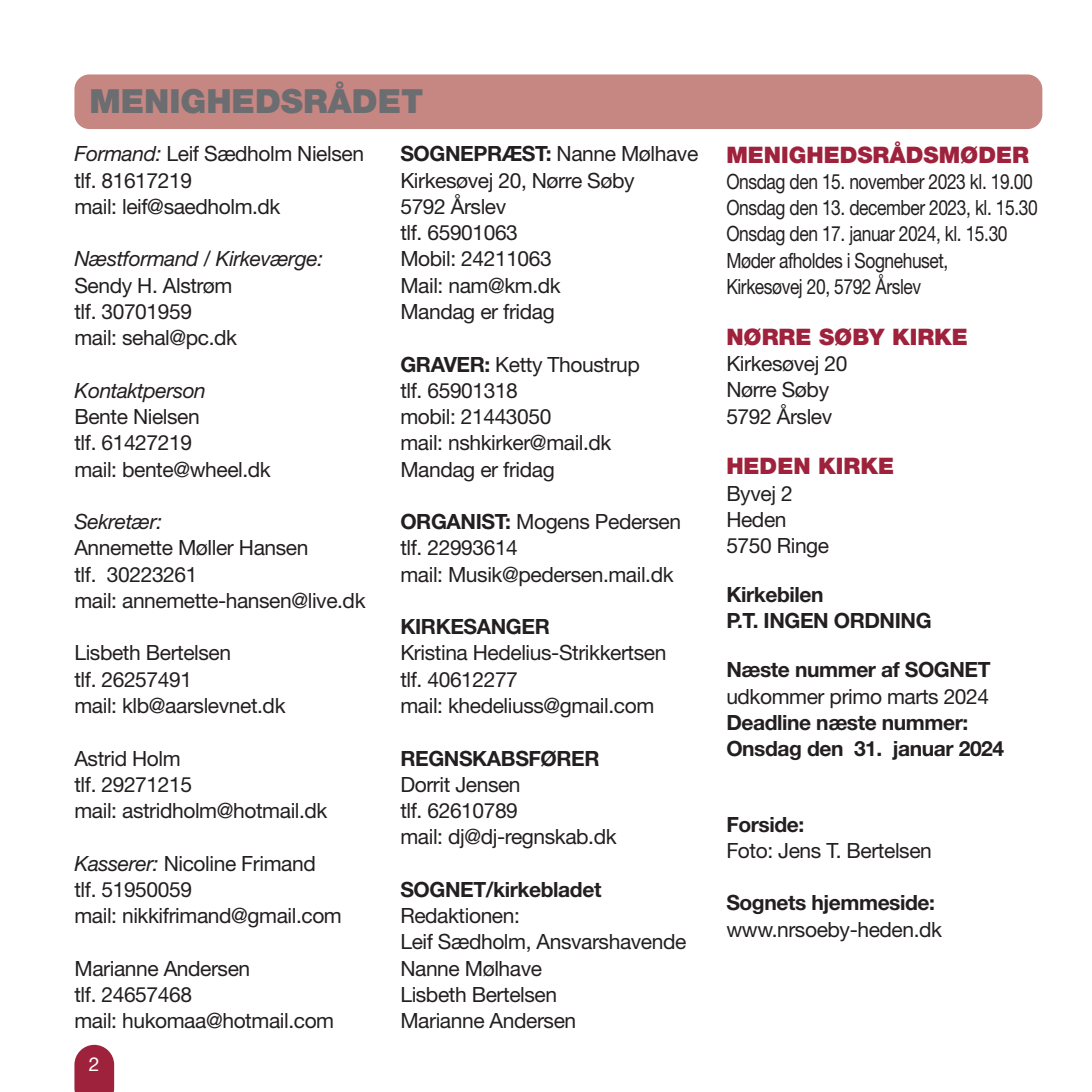
<style>
.page{position:relative;width:1092px;height:1092px;background:#fff}
.page>*{position:absolute;margin:0;border:0;box-sizing:border-box;transform-origin:0 0}
.t1{font:900 33.25px "Helvetica Neue LT Std";color:#6c6d70}
.t2{font:900 22.75px "Helvetica Neue LT Std";color:#9f223c}
.t3{font:21px/26.2px "Helvetica Neue LT Std";letter-spacing:-.02em;color:#231f20}
.t4{font:700 21px/26.2px "Helvetica Neue LT Std";letter-spacing:-.02em;color:#231f20}
.t5{font:21px/26.2px "Helvetica Neue LT Std";letter-spacing:-.02em;color:#231f20;scale:.83 1}
.t6{font:italic 21px "Helvetica Neue LT Std";letter-spacing:-.02em;color:#231f20}
.t7{font:19.25px "Helvetica Neue LT Std";color:#fff}
.s1{font-style:italic}
.s2{font-weight:700}
</style>
<div class="page">
<svg style="left:74px;top:1044px;width:40px;height:47px"></svg>
<div style="left:74px;top:74px;width:968px;height:55px;background:#c68783;border-radius:15px"></div>
<h1 class="t1" style="left:89px;top:81px;width:335px">MENIGHEDSRÅDET</h1>
<p class="t3" style="left:74px;top:140px;width:291px"><span class="s1">Formand:</span> Leif Sædholm Nielsen tlf. 81617219<br>mail: leif@saedholm.dk</p>
<p class="t6" style="left:74px;top:246px;width:250px">Næstformand / Kirkeværge:</p>
<p class="t3" style="left:74px;top:272px;width:164px">Sendy H. Alstrøm tlf. 30701959 mail: sehal@pc.dk</p>
<p class="t6" style="left:74px;top:377px;width:133px">Kontaktperson</p>
<p class="t3" style="left:74px;top:403px;width:198px">Bente Nielsen<br>tlf. 61427219<br>mail: bente@wheel.dk</p>
<p class="t6" style="left:74px;top:509px;width:89px">Sekretær:</p>
<p class="t3" style="left:74px;top:534px;width:292px">Annemette Møller Hansen<br>tlf. 30223261<br>mail: annemette-hansen@live.dk</p>
<p class="t3" style="left:74px;top:639px;width:213px">Lisbeth Bertelsen<br>tlf. 26257491<br>mail: klb@aarslevnet.dk</p>
<p class="t3" style="left:74px;top:744px;width:254px">Astrid Holm<br>tlf. 29271215<br>mail: astridholm@hotmail.dk</p>
<p class="t3" style="left:74px;top:849px;width:269px"><span class="s1">Kasserer:</span> Nicoline Frimand tlf. 51950059<br>mail: nikkifrimand@gmail.com</p>
<p class="t3" style="left:74px;top:954px;width:261px">Marianne Andersen<br>tlf. 24657468<br>mail: hukomaa@hotmail.com</p>
<p class="t3" style="left:400px;top:140px;width:299px"><span class="s2">SOGNEPRÆST:</span> Nanne Mølhave<br>Kirkesøvej 20, Nørre Søby<br>5792 Årslev<br>tlf. 65901063<br>Mobil: 24211063<br>Mail: nam@km.dk<br>Mandag er fridag</p>
<p class="t3" style="left:400px;top:350px;width:241px"><span class="s2">GRAVER:</span> Ketty Thoustrup tlf. 65901318<br>mobil: 21443050<br>mail: nshkirker@mail.dk<br>Mandag er fridag</p>
<p class="t3" style="left:400px;top:508px;width:282px"><span class="s2">ORGANIST:</span> Mogens Pedersen tlf. 22993614<br>mail: Musik@pedersen.mail.dk</p>
<p class="t4" style="left:400px;top:613px;width:151px">KIRKESANGER</p>
<p class="t3" style="left:400px;top:639px;width:267px">Kristina Hedelius-Strikkertsen tlf. 40612277<br>mail: khedeliuss@gmail.com</p>
<p class="t4" style="left:400px;top:744px;width:201px">REGNSKABSFØRER</p>
<p class="t3" style="left:400px;top:770px;width:218px">Dorrit Jensen<br>tlf. 62610789<br>mail: dj@dj-regnskab.dk</p>
<p class="t4" style="left:400px;top:875px;width:202px">SOGNET/kirkebladet</p>
<p class="t3" style="left:400px;top:902px;width:287px">Redaktionen:<br>Leif Sædholm, Ansvarshavende<br>Nanne Mølhave<br>Lisbeth Bertelsen<br>Marianne Andersen</p>
<p class="t7" style="left:89px;top:1052px;width:12px">2</p>
<p class="t2" style="left:726px;top:141px;width:304px">MENIGHEDSRÅDSMØDER</p>
<p class="t5" style="left:726px;top:168px;width:376px">Onsdag den 15. november 2023 kl. 19.00<br>Onsdag den 13. december 2023, kl. 15.30<br>Onsdag den 17. januar 2024, kl. 15.30<br>Møder afholdes i Sognehuset,<br>Kirkesøvej 20, 5792 Årslev</p>
<p class="t2" style="left:726px;top:323px;width:243px">NØRRE SØBY KIRKE</p>
<p class="t3" style="left:726px;top:350px;width:122px">Kirkesøvej 20<br>Nørre Søby<br>5792 Årslev</p>
<p class="t2" style="left:726px;top:452px;width:169px">HEDEN KIRKE</p>
<p class="t3" style="left:726px;top:479px;width:104px">Byvej 2<br>Heden<br>5750 Ringe</p>
<p class="t4" style="left:726px;top:581px;width:207px">Kirkebilen<br>P.T. INGEN ORDNING</p>
<p class="t4" style="left:726px;top:656px;width:266px">Næste nummer af SOGNET</p>
<p class="t3" style="left:726px;top:682px;width:264px">udkommer primo marts 2024</p>
<p class="t4" style="left:726px;top:708px;width:279px">Deadline næste nummer:<br>Onsdag den 31. januar 2024</p>
<p class="t4" style="left:726px;top:810px;width:79px">Forside:</p>
<p class="t3" style="left:726px;top:836px;width:207px">Foto: Jens T. Bertelsen</p>
<p class="t4" style="left:726px;top:889px;width:210px">Sognets hjemmeside:</p>
<p class="t3" style="left:726px;top:915px;width:217px">www.nrsoeby-heden.dk</p>
</div>
